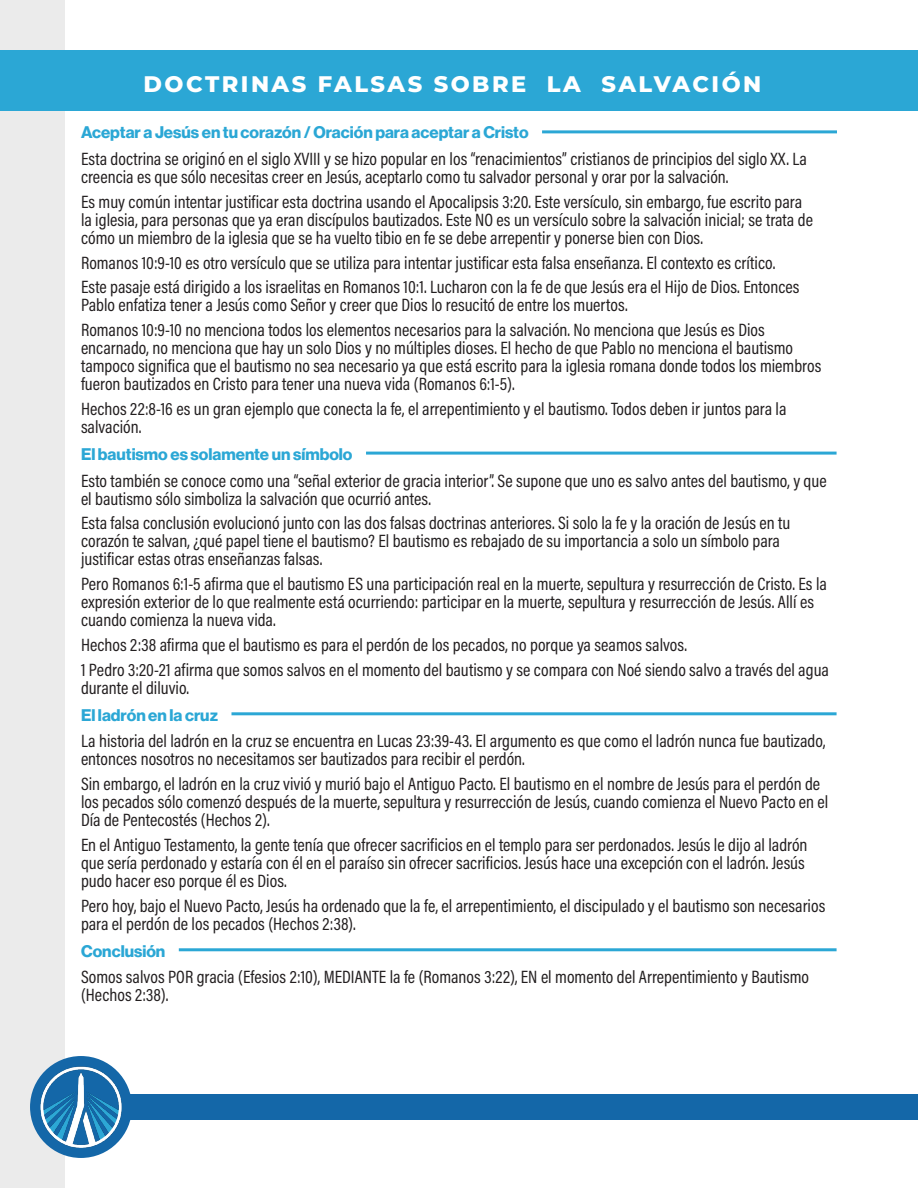
<style>
.page{position:relative;width:918px;height:1188px;background:#fff}
.page>*{position:absolute;margin:0;border:0;box-sizing:border-box;transform-origin:0 0}
.Title_2{font:800 22.5px "Montserrat";letter-spacing:.11em;color:#fff}
.Copy{font:18px/18px "Acumin Variable Concept";color:#231f20}
.Heading{font:700 16.5px "Neue Haas Display";color:#2ba7d5}
</style>
<div class="page">
<div style="left:0;top:0;width:65px;height:1188px;background:#ebebeb"></div>
<div style="left:82px;top:1094px;width:836px;height:26px;background:#1467a8"></div>
<div style="left:30px;top:1056px;width:102px;height:102px;background:#1467a8;border-radius:50%"></div>
<img style="left:40px;top:1066px;width:82px;height:82px">
<div style="left:0;top:51px;width:918px;height:60px;background:#2ba7d5"></div>
<hr style="left:542px;top:130px;width:295px;height:3px;background:#2ba7d5">
<hr style="left:231px;top:712px;width:606px;height:3px;background:#2ba7d5">
<hr style="left:366px;top:452px;width:471px;height:3px;background:#2ba7d5">
<hr style="left:179px;top:948px;width:658px;height:3px;background:#2ba7d5">
<p class="Title_2" style="left:144px;top:67px;width:619px">DOCTRINAS FALSAS SOBRE LA SALVACIÓN</p>
<p class="Heading" style="left:81px;top:123px;width:449px">Aceptar a Jesús en tu corazón / Oración para aceptar a Cristo</p>
<p class="Copy" style="left:81px;top:149px;width:728px">Esta doctrina se originó en el siglo XVIII y se hizo popular en los “renacimientos” cristianos de principios del siglo XX. La creencia es que sólo necesitas creer en Jesús, aceptarlo como tu salvador personal y orar por la salvación.</p>
<p class="Copy" style="left:81px;top:192px;width:734px">Es muy común intentar justificar esta doctrina usando el Apocalipsis 3:20. Este versículo, sin embargo, fue escrito para la iglesia, para personas que ya eran discípulos bautizados. Este NO es un versículo sobre la salvación inicial; se trata de cómo un miembro de la iglesia que se ha vuelto tibio en fe se debe arrepentir y ponerse bien con Dios.</p>
<p class="Copy" style="left:81px;top:253px;width:696px">Romanos 10:9-10 es otro versículo que se utiliza para intentar justificar esta falsa enseñanza. El contexto es crítico.</p>
<p class="Copy" style="left:81px;top:277px;width:720px">Este pasaje está dirigido a los israelitas en Romanos 10:1. Lucharon con la fe de que Jesús era el Hijo de Dios. Entonces<br>Pablo enfatiza tener a Jesús como Señor y creer que Dios lo resucitó de entre los muertos.</p>
<p class="Copy" style="left:81px;top:320px;width:742px">Romanos 10:9-10 no menciona todos los elementos necesarios para la salvación. No menciona que Jesús es Dios encarnado, no menciona que hay un solo Dios y no múltiples dioses. El hecho de que Pablo no menciona el bautismo tampoco significa que el bautismo no sea necesario ya que está escrito para la iglesia romana donde todos los miembros fueron bautizados en Cristo para tener una nueva vida (Romanos 6:1-5).</p>
<p class="Copy" style="left:81px;top:399px;width:707px">Hechos 22:8-16 es un gran ejemplo que conecta la fe, el arrepentimiento y el bautismo. Todos deben ir juntos para la salvación.</p>
<p class="Heading" style="left:81px;top:444px;width:273px">El bautismo es solamente un símbolo</p>
<p class="Copy" style="left:81px;top:471px;width:747px">Esto también se conoce como una “señal exterior de gracia interior”. Se supone que uno es salvo antes del bautismo, y que el bautismo sólo simboliza la salvación que ocurrió antes.</p>
<p class="Copy" style="left:81px;top:513px;width:711px">Esta falsa conclusión evolucionó junto con las dos falsas doctrinas anteriores. Si solo la fe y la oración de Jesús en tu corazón te salvan, ¿qué papel tiene el bautismo? El bautismo es rebajado de su importancia a solo un símbolo para justificar estas otras enseñanzas falsas.</p>
<p class="Copy" style="left:81px;top:574px;width:747px">Pero Romanos 6:1-5 afirma que el bautismo ES una participación real en la muerte, sepultura y resurrección de Cristo. Es la expresión exterior de lo que realmente está ocurriendo: participar en la muerte, sepultura y resurrección de Jesús. Allí es cuando comienza la nueva vida.</p>
<p class="Copy" style="left:81px;top:635px;width:608px">Hechos 2:38 afirma que el bautismo es para el perdón de los pecados, no porque ya seamos salvos.</p>
<p class="Copy" style="left:81px;top:660px;width:750px">1 Pedro 3:20-21 afirma que somos salvos en el momento del bautismo y se compara con Noé siendo salvo a través del agua durante el diluvio.</p>
<p class="Heading" style="left:81px;top:705px;width:138px">El ladrón en la cruz</p>
<p class="Copy" style="left:81px;top:731px;width:746px">La historia del ladrón en la cruz se encuentra en Lucas 23:39-43. El argumento es que como el ladrón nunca fue bautizado, entonces nosotros no necesitamos ser bautizados para recibir el perdón.</p>
<p class="Copy" style="left:81px;top:774px;width:749px">Sin embargo, el ladrón en la cruz vivió y murió bajo el Antiguo Pacto. El bautismo en el nombre de Jesús para el perdón de los pecados sólo comenzó después de la muerte, sepultura y resurrección de Jesús, cuando comienza el Nuevo Pacto en el<br>Día de Pentecostés (Hechos 2).</p>
<p class="Copy" style="left:81px;top:835px;width:728px">En el Antiguo Testamento, la gente tenía que ofrecer sacrificios en el templo para ser perdonados. Jesús le dijo al ladrón que sería perdonado y estaría con él en el paraíso sin ofrecer sacrificios. Jesús hace una excepción con el ladrón. Jesús pudo hacer eso porque él es Dios.</p>
<p class="Copy" style="left:81px;top:896px;width:746px">Pero hoy, bajo el Nuevo Pacto, Jesús ha ordenado que la fe, el arrepentimiento, el discipulado y el bautismo son necesarios para el perdón de los pecados (Hechos 2:38).</p>
<p class="Heading" style="left:81px;top:941px;width:86px">Conclusión</p>
<p class="Copy" style="left:81px;top:967px;width:730px">Somos salvos POR gracia (Efesios 2:10), MEDIANTE la fe (Romanos 3:22), EN el momento del Arrepentimiento y Bautismo (Hechos 2:38).</p>
</div>
